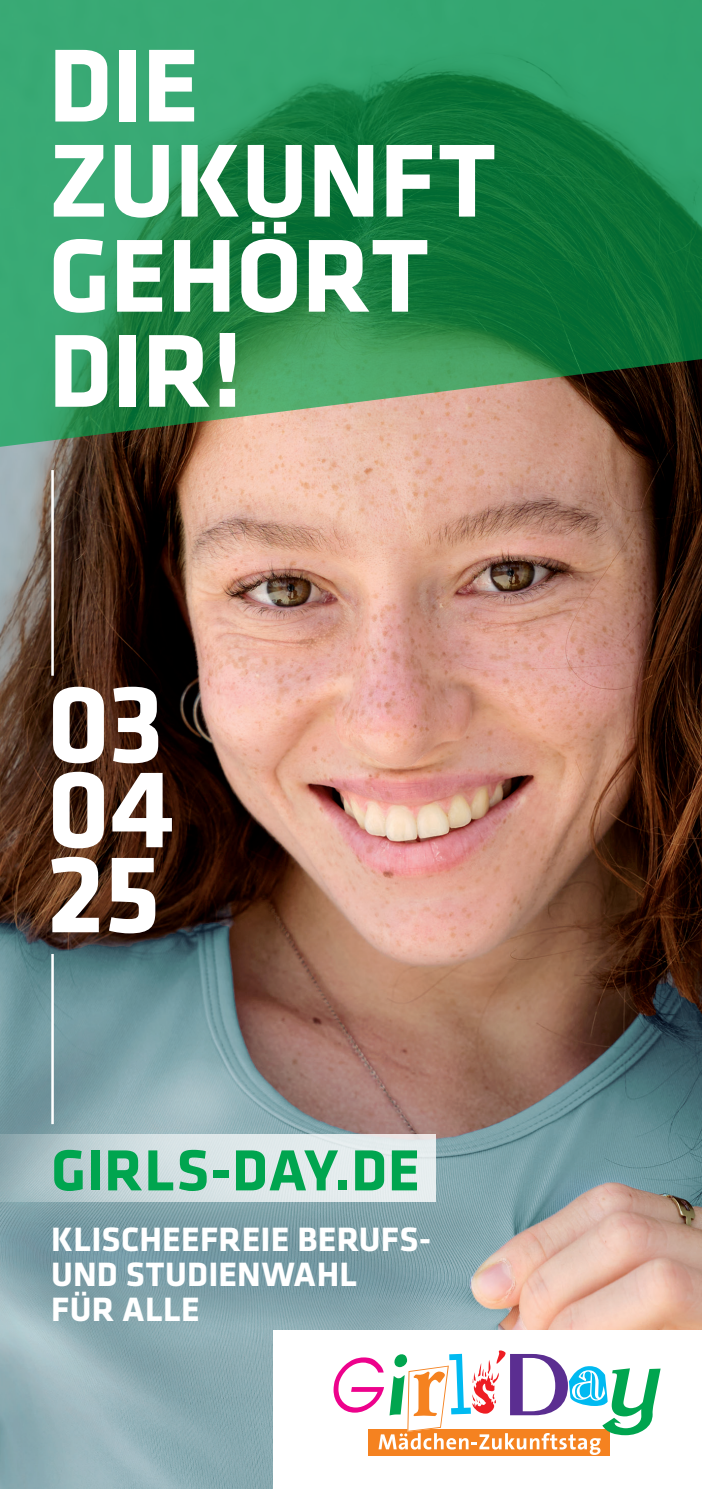
<style>
.page{position:relative;width:702px;height:1489px;background:#fff}
.page>*{position:absolute;margin:0;border:0;box-sizing:border-box;transform-origin:0 0}
.t1{font:700 115px/85px "Klavika Basic";color:#fff;text-align:justify}
.t2{font:700 107.5px/95px "Klavika Basic";letter-spacing:-.005em;color:#fff}
.t3{font:700 60px "Klavika Basic";letter-spacing:.015em;color:#00a54f}
.t4{font:700 35px/35px "Klavika Basic";letter-spacing:.005em;color:#fff}
</style>
<div class="page">
<img style="left:0;top:449px;width:702px;height:1039px">
<div style="left:273px;top:1330px;width:429px;height:158px;background:#fff"></div>
<svg style="left:0;top:0;width:702px;height:449px;background:#328e58"></svg>
<div style="left:369px;top:1428px;width:241px;height:27px;background:#f58220"></div>
<svg style="left:333px;top:1350px;width:327px;height:104px"></svg>
<svg style="left:0;top:1134px;width:436px;height:67px;background:#d0dcdf"></svg>
<hr style="left:51px;top:470px;width:3px;height:205px;background:#fff">
<hr style="left:51px;top:953px;width:3px;height:171px;background:#fff">
<h2 class="t2" style="left:48px;top:34px;width:448px">DIE<br>ZUKUNFT<br>GEHÖRT<br>DIR!</h2>
<h1 class="t1" style="left:47px;top:676px;width:130px">03<br>04<br>25</h1>
<h3 class="t3" style="left:51px;top:1126px;width:370px">GIRLS-DAY.DE</h3>
<p class="t4" style="left:51px;top:1220px;width:381px">KLISCHEEFREIE BERUFS-<br>UND STUDIENWAHL<br>FÜR ALLE</p>
</div>
